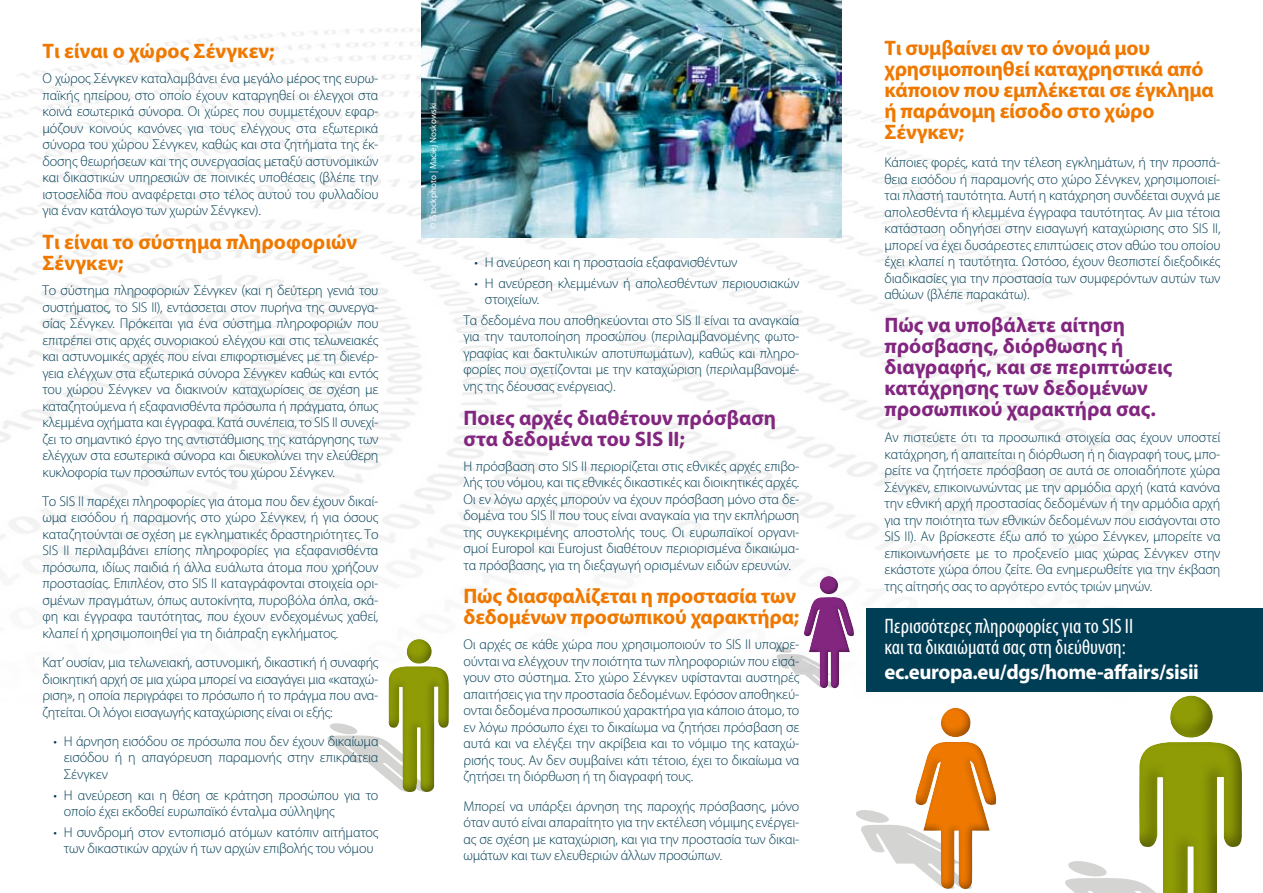
<style>
.page{position:relative;width:1263px;height:893px;background:#fff}
.page>*{position:absolute;margin:0;border:0;box-sizing:border-box;transform-origin:0 0}
.t1{font:700 21px/21px "Myriad Pro";letter-spacing:-.01em;color:#ef7900}
.t2{font:700 21px/21px "Myriad Pro";color:#822680}
.t3{font:condensed 21px/21px "Myriad Pro";color:#fff}
.t4{font:700 21px "Myriad Pro";letter-spacing:-.02em;color:#fff}
.t5{font:300 14.25px/16.5px "Myriad Pro";letter-spacing:-.01em;color:#003e55;text-align:justify}
.t6{font:9px "Myriad Pro";color:#fff}
</style>
<div class="page">
<img style="left:0;top:28px;width:1263px;height:581px">
<svg style="left:327px;top:723px;width:59px;height:55px"></svg>
<div style="left:386px;top:638px;width:63px;height:155px;background:#000;opacity:.4"></div>
<svg style="left:766px;top:575px;width:38px;height:100px"></svg>
<div style="left:804px;top:575px;width:51px;height:114px;background:#000;opacity:.4"></div>
<svg style="left:1065px;top:861px;width:72px;height:32px"></svg>
<div style="left:1137px;top:694px;width:105px;height:199px;background:#000;opacity:.4"></div>
<svg style="left:856px;top:810px;width:59px;height:55px"></svg>
<div style="left:915px;top:706px;width:83px;height:185px;background:#000;opacity:.4"></div>
<div style="left:866px;top:609px;width:397px;height:83px;background:#003e55"></div>
<img style="left:421px;top:0;width:421px;height:237px">
<h1 class="t1" style="left:43px;top:40px;width:234px">Τι είναι ο χώρος Σένγκεν;</h1>
<p class="t5" style="left:43px;top:70px;width:337px">Ο χώρος Σένγκεν καταλαμβάνει ένα μεγάλο μέρος της ευρω&shy;παϊκής ηπείρου, στο οποίο έχουν καταργηθεί οι έλεγχοι στα κοινά εσωτερικά σύνορα. Οι χώρες που συμμετέχουν εφαρ&shy;μόζουν κοινούς κανόνες για τους ελέγχους στα εξωτερικά σύνορα του χώρου Σένγκεν, καθώς και στα ζητήματα της έκ&shy;δοσης θεωρήσεων και της συνεργασίας μεταξύ αστυνομικών και δικαστικών υπηρεσιών σε ποινικές υποθέσεις (βλέπε την ιστοσελίδα που αναφέρεται στο τέλος αυτού του φυλλαδίου για έναν κατάλογο των χωρών Σένγκεν).</p>
<h1 class="t1" style="left:43px;top:231px;width:316px">Τι είναι το σύστημα πληροφοριών<br>Σένγκεν;</h1>
<p class="t5" style="left:43px;top:282px;width:337px">Το σύστημα πληροφοριών Σένγκεν (και η δεύτερη γενιά του συστήματος, το SIS II), εντάσσεται στον πυρήνα της συνεργα&shy;σίας Σένγκεν. Πρόκειται για ένα σύστημα πληροφοριών που επιτρέπει στις αρχές συνοριακού ελέγχου και στις τελωνειακές και αστυνομικές αρχές που είναι επιφορτισμένες με τη διενέρ&shy;γεια ελέγχων στα εξωτερικά σύνορα Σένγκεν καθώς και εντός του χώρου Σένγκεν να διακινούν καταχωρίσεις σε σχέση με καταζητούμενα ή εξαφανισθέντα πρόσωπα ή πράγματα, όπως κλεμμένα οχήματα και έγγραφα. Κατά συνέπεια, το SIS II συνεχί&shy;ζει το σημαντικό έργο της αντιστάθμισης της κατάργησης των ελέγχων στα εσωτερικά σύνορα και διευκολύνει την ελεύθερη κυκλοφορία των προσώπων εντός του χώρου Σένγκεν.</p>
<p class="t5" style="left:43px;top:493px;width:337px">Το SIS II παρέχει πληροφορίες για άτομα που δεν έχουν δικαί&shy;ωμα εισόδου ή παραμονής στο χώρο Σένγκεν, ή για όσους καταζητούνται σε σχέση με εγκληματικές δραστηριότητες. Το SIS II περιλαμβάνει επίσης πληροφορίες για εξαφανισθέντα πρόσωπα, ιδίως παιδιά ή άλλα ευάλωτα άτομα που χρήζουν προστασίας. Επιπλέον, στο SIS II καταγράφονται στοιχεία ορι&shy;σμένων πραγμάτων, όπως αυτοκίνητα, πυροβόλα όπλα, σκά&shy;φη και έγγραφα ταυτότητας, που έχουν ενδεχομένως χαθεί, κλαπεί ή χρησιμοποιηθεί για τη διάπραξη εγκλήματος.</p>
<p class="t5" style="left:43px;top:654px;width:337px">Κατ’ ουσίαν, μια τελωνειακή, αστυνομική, δικαστική ή συναφής διοικητική αρχή σε μια χώρα μπορεί να εισαγάγει μια «καταχώ&shy;ριση», η οποία περιγράφει το πρόσωπο ή το πράγμα που ανα&shy;ζητείται. Οι λόγοι εισαγωγής καταχώρισης είναι οι εξής:</p>
<p class="t5" style="left:64px;top:733px;width:316px;text-indent:-10px">• Η άρνηση εισόδου σε πρόσωπα που δεν έχουν δικαίωμα εισόδου ή η απαγόρευση παραμονής στην επικράτεια Σένγκεν</p>
<p class="t5" style="left:64px;top:786px;width:316px;text-indent:-10px">• Η ανεύρεση και η θέση σε κράτηση προσώπου για το οποίο έχει εκδοθεί ευρωπαϊκό ένταλμα σύλληψης</p>
<p class="t5" style="left:53px;top:824px;width:327px;text-align:center">• Η συνδρομή στον εντοπισμό ατόμων κατόπιν αιτήματος των δικαστικών αρχών ή των αρχών επιβολής του νόμου</p>
<p class="t6" style="left:428px;top:229px;width:128px;rotate:-90deg">© iStockphoto | Maciej Noskowski</p>
<p class="t5" style="left:474px;top:254px;width:265px">• Η ανεύρεση και η προστασία εξαφανισθέντων</p>
<p class="t5" style="left:485px;top:274px;width:316px;text-indent:-10px">• Η ανεύρεση κλεμμένων ή απολεσθέντων περιουσιακών στοιχείων.</p>
<p class="t5" style="left:463px;top:312px;width:337px">Τα δεδομένα που αποθηκεύονται στο SIS II είναι τα αναγκαία για την ταυτοποίηση προσώπου (περιλαμβανομένης φωτο&shy;γραφίας και δακτυλικών αποτυπωμάτων), καθώς και πληρο&shy;φορίες που σχετίζονται με την καταχώριση (περιλαμβανομέ&shy;νης της δέουσας ενέργειας).</p>
<h1 class="t2" style="left:463px;top:406px;width:314px">Ποιες αρχές διαθέτουν πρόσβαση στα δεδομένα του SIS II;</h1>
<p class="t5" style="left:463px;top:457px;width:337px">Η πρόσβαση στο SIS II περιορίζεται στις εθνικές αρχές επιβο&shy;λής του νόμου, και τις εθνικές δικαστικές και διοικητικές αρχές.<br>Οι εν λόγω αρχές μπορούν να έχουν πρόσβαση μόνο στα δε&shy;δομένα του SIS II που τους είναι αναγκαία για την εκπλήρωση της συγκεκριμένης αποστολής τους. Οι ευρωπαϊκοί οργανι&shy;σμοί Europol και Eurojust διαθέτουν περιορισμένα δικαιώμα&shy;τα πρόσβασης, για τη διεξαγωγή ορισμένων ειδών ερευνών.</p>
<h1 class="t1" style="left:463px;top:585px;width:337px">Πώς διασφαλίζεται η προστασία των δεδομένων προσωπικού χαρακτήρα;</h1>
<p class="t5" style="left:463px;top:636px;width:337px">Οι αρχές σε κάθε χώρα που χρησιμοποιούν το SIS II υποχρε&shy;ούνται να ελέγχουν την ποιότητα των πληροφοριών που εισά&shy;γουν στο σύστημα. Στο χώρο Σένγκεν υφίστανται αυστηρές απαιτήσεις για την προστασία δεδομένων. Εφόσον αποθηκεύ&shy;ονται δεδομένα προσωπικού χαρακτήρα για κάποιο άτομο, το εν λόγω πρόσωπο έχει το δικαίωμα να ζητήσει πρόσβαση σε αυτά και να ελέγξει την ακρίβεια και το νόμιμο της καταχώ&shy;ρισής τους. Αν δεν συμβαίνει κάτι τέτοιο, έχει το δικαίωμα να ζητήσει τη διόρθωση ή τη διαγραφή τους.</p>
<p class="t5" style="left:463px;top:797px;width:337px">Μπορεί να υπάρξει άρνηση της παροχής πρόσβασης, μόνο όταν αυτό είναι απαραίτητο για την εκτέλεση νόμιμης ενέργει&shy;ας σε σχέση με καταχώριση, και για την προστασία των δικαι&shy;ωμάτων και των ελευθεριών άλλων προσώπων.</p>
<h1 class="t1" style="left:884px;top:37px;width:331px">Τι συμβαίνει αν το όνομά μου χρησιμοποιηθεί καταχρηστικά από κάποιον που εμπλέκεται σε έγκλημα ή παράνομη είσοδο στο χώρο<br>Σένγκεν;</h1>
<p class="t5" style="left:884px;top:154px;width:337px">Κάποιες φορές, κατά την τέλεση εγκλημάτων, ή την προσπά&shy;θεια εισόδου ή παραμονής στο χώρο Σένγκεν, χρησιμοποιεί&shy;ται πλαστή ταυτότητα. Αυτή η κατάχρηση συνδέεται συχνά με απολεσθέντα ή κλεμμένα έγγραφα ταυτότητας. Αν μια τέτοια κατάσταση οδηγήσει στην εισαγωγή καταχώρισης στο SIS II, μπορεί να έχει δυσάρεστες επιπτώσεις στον αθώο του οποίου έχει κλαπεί η ταυτότητα. Ωστόσο, έχουν θεσπιστεί διεξοδικές διαδικασίες για την προστασία των συμφερόντων αυτών των αθώων (βλέπε παρακάτω).</p>
<h1 class="t2" style="left:884px;top:313px;width:289px">Πώς να υποβάλετε αίτηση πρόσβασης, διόρθωσης ή διαγραφής, και σε περιπτώσεις κατάχρησης των δεδομένων προσωπικού χαρακτήρα σας.</h1>
<p class="t5" style="left:884px;top:429px;width:337px">Αν πιστεύετε ότι τα προσωπικά στοιχεία σας έχουν υποστεί κατάχρηση, ή απαιτείται η διόρθωση ή η διαγραφή τους, μπο&shy;ρείτε να ζητήσετε πρόσβαση σε αυτά σε οποιαδήποτε χώρα Σένγκεν, επικοινωνώντας με την αρμόδια αρχή (κατά κανόνα την εθνική αρχή προστασίας δεδομένων ή την αρμόδια αρχή για την ποιότητα των εθνικών δεδομένων που εισάγονται στο SIS II). Αν βρίσκεστε έξω από το χώρο Σένγκεν, μπορείτε να επικοινωνήσετε με το προξενείο μιας χώρας Σένγκεν στην εκάστοτε χώρα όπου ζείτε. Θα ενημερωθείτε για την έκβαση της αίτησής σας το αργότερο εντός τριών μηνών.</p>
<h1 class="t3" style="left:884px;top:615px;width:250px">Περισσότερες πληροφορίες για το SIS II και τα δικαιώματά σας στη διεύθυνση:</h1>
<h1 class="t4" style="left:884px;top:658px;width:316px">ec.europa.eu/dgs/home-affairs/sisii</h1>
</div>
